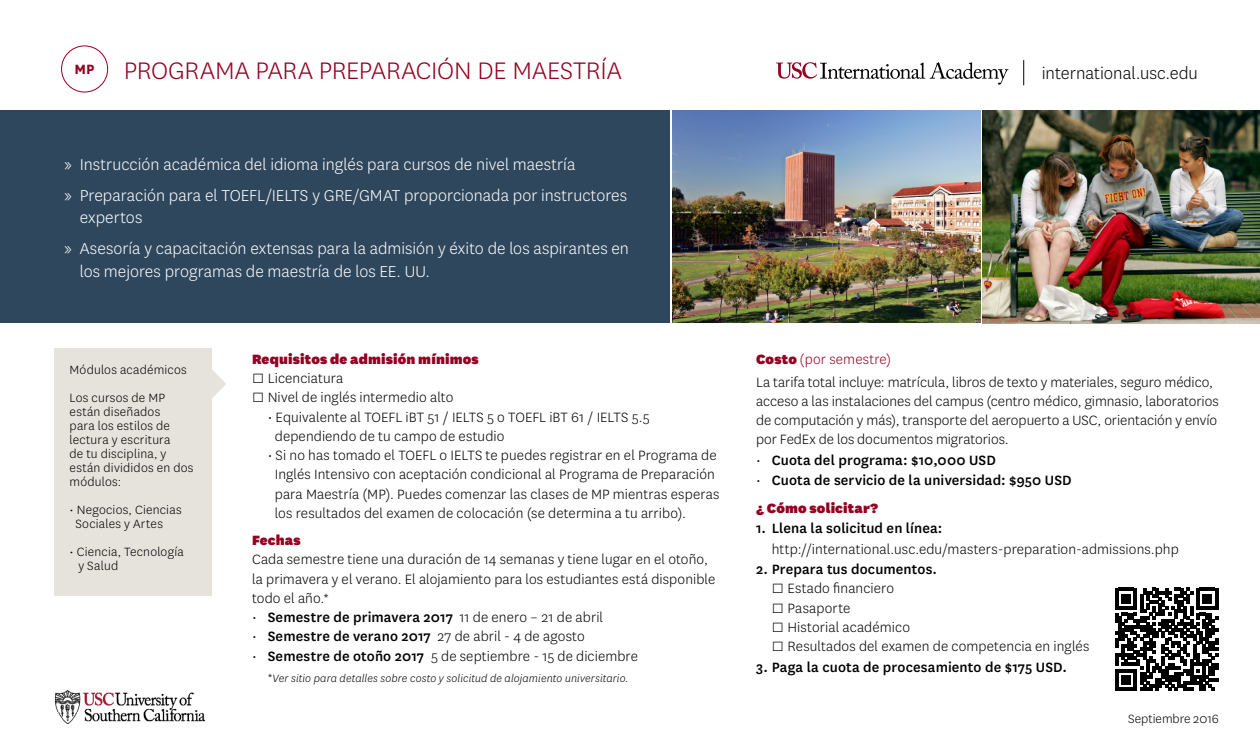
<style>
.page{position:relative;width:1260px;height:756px;background:#fff}
.page>*{position:absolute;margin:0;border:0;box-sizing:border-box;transform-origin:0 0}
.t1{font:300 28px "National";letter-spacing:-.01em;color:#940121}
.t2{font:300 19.25px "National";color:#000}
.t3{font:300 18.38px/30.6px "National";color:#fff}
.t4{font:300 15.75px/19.2px "National";letter-spacing:.005em;color:#000}
.t5{font:500 15.75px/27.1px "National";letter-spacing:.01em;color:#000}
.t6{font:900 15.75px "National";letter-spacing:.01em;color:#940121}
.t7{font:300 14px/14px "National";letter-spacing:.015em;color:#000}
.t8{font:italic 300 12.25px "National";letter-spacing:.01em;color:#000}
.s1{font-weight:300}
.s2{font-weight:500}
.s3{font-style:normal;font-size:14px}
.s4{font-weight:900;color:#940121}
.s5{color:#940121}
.s6{color:#000101}
</style>
<div class="page">
<div style="left:0;top:110px;width:670px;height:213px;background:#2f475d"></div>
<img style="left:55px;top:691px;width:150px;height:32px">
<div style="left:61px;top:45px;width:47px;height:47px;border:1px solid #940121;border-radius:50%"></div>
<svg style="left:211px;top:367px;width:15px;height:34px"></svg>
<div style="left:54px;top:348px;width:157px;height:248px;background:#e6e2dc"></div>
<svg style="left:776px;top:62px;width:232px;height:23px"></svg>
<svg style="left:1023px;top:60px;width:1px;height:25px"></svg>
<img style="left:672px;top:110px;width:308px;height:213px">
<img style="left:983px;top:110px;width:277px;height:213px">
<svg style="left:1115px;top:588px;width:103px;height:103px"></svg>
<h1 class="t1" style="left:75px;top:53px;width:549px"><sup>MP</sup> PROGRAMA PARA PREPARACIÓN DE MAESTRÍA</h1>
<p class="t3" style="left:64px;top:149px;width:565px">» Instrucción académica del idioma inglés para cursos de nivel maestría<br>» Preparación para el TOEFL/IELTS y GRE/GMAT proporcionada por instructores</p>
<p class="t3" style="left:64px;top:202px;width:566px;text-indent:16px">expertos<br>» Asesoría y capacitación extensas para la admisión y éxito de los aspirantes en</p>
<p class="t3" style="left:80px;top:255px;width:352px">los mejores programas de maestría de los EE. UU.</p>
<p class="t7" style="left:70px;top:355px;width:119px;line-height:28px">Módulos académicos<br>Los cursos de MP</p>
<p class="t7" style="left:70px;top:404px;width:125px">están diseñados<br>para los estilos de lectura y escritura<br>de tu disciplina, y están divididos en dos módulos:</p>
<p class="t7" style="left:75px;top:502px;width:108px;text-indent:-6px">• Negocios, Ciencias<br>Sociales y Artes</p>
<p class="t7" style="left:78px;top:544px;width:107px;text-indent:-9px">• Ciencia, Tecnología y Salud</p>
<p class="t6" style="left:252px;top:348px;width:228px">Requisitos de admisión mínimos</p>
<p class="t4" style="left:252px;top:368px;width:93px">□ Licenciatura</p>
<p class="t4" style="left:252px;top:388px;width:203px">□ Nivel de inglés intermedio alto</p>
<p class="t4" style="left:275px;top:407px;width:376px;text-indent:-7px">• Equivalente al TOEFL iBT 51 / IELTS 5 o TOEFL iBT 61 / IELTS 5.5 dependiendo de tu campo de estudio</p>
<p class="t4" style="left:275px;top:445px;width:446px;text-indent:-7px">• Si no has tomado el TOEFL o IELTS te puedes registrar en el Programa de Inglés Intensivo con aceptación condicional al Programa de Preparación para Maestría (MP). Puedes comenzar las clases de MP mientras esperas los resultados del examen de colocación (se determina a tu arribo).</p>
<p class="t6" style="left:252px;top:529px;width:50px">Fechas</p>
<p class="t4" style="left:252px;top:549px;width:465px">Cada semestre tiene una duración de 14 semanas y tiene lugar en el otoño, la primavera y el verano. El alojamiento para los estudiantes está disponible todo el año.*</p>
<p class="t5" style="left:252px;top:603px;width:353px"><span class="s1">•</span> Semestre de primavera 2017 <span class="s1">11 de enero – 21 de abril</span></p>
<p class="t4" style="left:252px;top:626px;width:334px">• <span class="s2">Semestre de verano 2017</span> 27 de abril - 4 de agosto</p>
<p class="t4" style="left:252px;top:646px;width:388px">• <span class="s2">Semestre de otoño 2017</span> 5 de septiembre - 15 de diciembre</p>
<p class="t8" style="left:268px;top:671px;width:362px"><span class="s3">*</span>Ver sitio para detalles sobre costo y solicitud de alojamiento universitario.</p>
<p class="t2" style="left:1042px;top:61px;width:158px">international.usc.edu</p>
<p class="t4" style="left:756px;top:347px;width:459px;line-height:22.8px"><span class="s4">Costo</span> <span class="s5">(por semestre)<br></span>La tarifa total incluye: matrícula, libros de texto y materiales, seguro médico,</p>
<p class="t4" style="left:756px;top:391px;width:464px;text-align:justify">acceso a las instalaciones del campus (centro médico, gimnasio, laboratorios de computación y más), transporte del aeropuerto a USC, orientación y envío por FedEx de los documentos migratorios.</p>
<p class="t5" style="left:756px;top:446px;width:241px"><span class="s1">•</span> Cuota del programa: $10,000 USD</p>
<p class="t5" style="left:756px;top:466px;width:317px"><span class="s1">•</span> Cuota de servicio de la universidad: $950 USD <span class="s4">¿ Cómo solicitar?</span></p>
<p class="t5" style="left:756px;top:514px;width:188px">1. Llena la solicitud en línea:</p>
<p class="t4" style="left:772px;top:539px;width:409px">http://international.usc.edu/masters-preparation-admissions.php</p>
<p class="t5" style="left:756px;top:555px;width:183px">2. Prepara tus documentos.</p>
<p class="t4" style="left:772px;top:578px;width:124px">□ Estado financiero</p>
<p class="t4" style="left:772px;top:598px;width:80px">□ Pasaporte</p>
<p class="t4" style="left:772px;top:617px;width:140px">□ Historial acad<span class="s6">é</span>mico</p>
<p class="t4" style="left:772px;top:636px;width:319px">□ Resultados del examen de competencia en inglés</p>
<p class="t5" style="left:756px;top:652px;width:313px">3. Paga la cuota de procesamiento de $175 USD.</p>
<p class="t7" style="left:1128px;top:711px;width:92px">Septiembre 2016</p>
</div>
